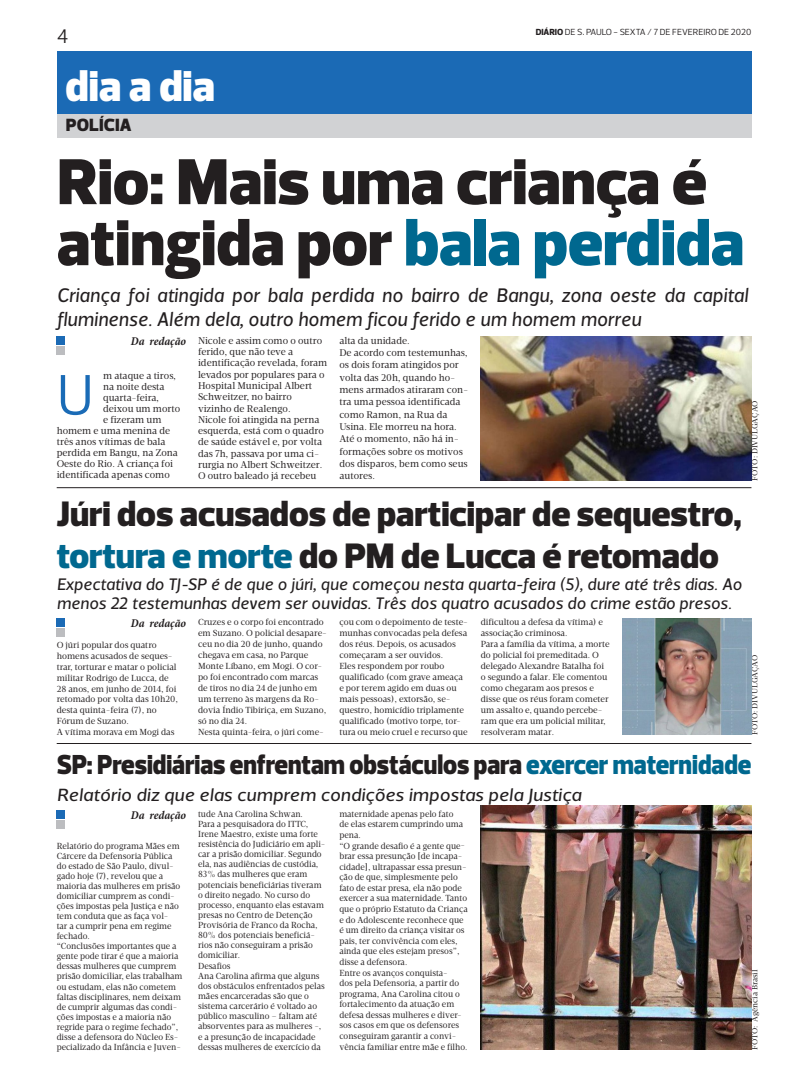
<style>
.page{position:relative;width:794px;height:1078px;background:#fff}
.page>*{position:absolute;margin:0;border:0;box-sizing:border-box;transform-origin:0 0}
.t1{font:900 66px/61px "Prelo";color:#231f20}
.t2{font:58px "Prelo";color:#1a6bb6}
.t3{font:900 44px "Prelo";color:#fff}
.t4{font:900 36px/42px "Prelo";color:#231f20}
.t5{font:900 28px "Prelo";color:#231f20;scale:.91 1}
.t6{font:italic 20px/24px "Velino Sans";color:#231f20}
.t7{font:20px "Prelo";color:#231f20}
.t8{font:italic 18px "Velino Sans";color:#231f20;scale:1.1 1}
.t9{font:900 18px "Prelo";color:#231f20}
.t10{font:italic 17px/19px "Velino Sans";color:#231f20}
.t11{font:italic 700 condensed 12px "Minion Pro";letter-spacing:-.005em;color:#231f20}
.t12{font:10px/11.3px "Velino Text";color:#231f20;scale:.96 1}
.t13{font:9px/10.1px "Velino Text";color:#231f20;scale:.93 1}
.t14{font:9px/10.9px "Velino Text";color:#231f20;scale:.96 1}
.t15{font:9px "Prelo";color:#231f20}
.t16{font:8px "Velino Text";color:#231f20}
.s1{font-weight:800}
.s2{color:#00688f}
</style>
<div class="page">
<hr style="left:57px;top:487px;width:694px;height:1px;background:#231f20">
<hr style="left:57px;top:743px;width:694px;height:1px;background:#231f20">
<div style="left:57px;top:346px;width:8px;height:8px;background:#bcbdc0"></div>
<div style="left:57px;top:336px;width:8px;height:8px;background:#1b6ab5"></div>
<div style="left:57px;top:628px;width:8px;height:9px;background:#bcbdc0"></div>
<div style="left:57px;top:618px;width:8px;height:8px;background:#1b6ab5"></div>
<div style="left:57px;top:820px;width:8px;height:8px;background:#bcbdc0"></div>
<div style="left:57px;top:809px;width:8px;height:9px;background:#1b6ab5"></div>
<img style="left:481px;top:336px;width:270px;height:144px">
<img style="left:622px;top:618px;width:129px;height:116px">
<img style="left:481px;top:805px;width:270px;height:244px">
<div style="left:57px;top:113px;width:694px;height:25px;background:#d1d2d4"></div>
<div style="left:57px;top:51px;width:694px;height:62px;background:#1b6ab5"></div>
<h3 class="t7" style="left:57px;top:24px;width:13px">4</h3>
<p class="t15" style="left:536px;top:27px;width:217px"><span class="s1">DIÁRIO</span> DE S. PAULO - SEXTA / 7 DE FEVEREIRO DE 2020</p>
<h3 class="t3" style="left:66px;top:60px;width:151px">dia a dia</h3>
<h3 class="t9" style="left:66px;top:114px;width:59px">PolíCIA</h3>
<h1 class="t1" style="left:57px;top:152px;width:688px">Rio: Mais uma criança é atingida por <span class="s2">bala perdida</span></h1>
<h3 class="t6" style="left:57px;top:283px;width:693px">Criança foi atingida por bala perdida no bairro de Bangu, zona oeste da capital fluminense. Além dela, outro homem ficou ferido e um homem morreu</h3>
<h3 class="t11" style="left:131px;top:332px;width:57px">Da redação</h3>
<h2 class="t2" style="left:57px;top:359px;width:39px">U</h2>
<p class="t12" style="left:103px;top:370px;width:78px">m ataque a tiros,</p>
<p class="t12" style="left:103px;top:381px;width:65px">na noite desta</p>
<p class="t12" style="left:103px;top:392px;width:60px">quarta-feira,</p>
<p class="t12" style="left:103px;top:403px;width:82px">deixou um morto</p>
<p class="t12" style="left:103px;top:414px;width:62px">e fizeram um</p>
<p class="t12" style="left:57px;top:425px;width:120px">homem e uma menina de</p>
<p class="t12" style="left:57px;top:436px;width:115px">três anos vítimas de bala</p>
<p class="t12" style="left:57px;top:447px;width:128px">perdida em Bangu, na Zona</p>
<p class="t12" style="left:57px;top:458px;width:123px">Oeste do Rio. A criança foi</p>
<p class="t12" style="left:57px;top:469px;width:119px">identificada apenas como</p>
<p class="t12" style="left:198px;top:334px;width:136px">Nicole e assim como o outro ferido, que não teve a identificação revelada, foram levados por populares para o<br>Hospital Municipal Albert<br>Schweitzer, no bairro vizinho de Realengo.<br>Nicole foi atingida na perna esquerda, está com o quadro de saúde estável e, por volta das 7h, passava por uma ci&shy;rurgia no Albert Schweitzer.<br>O outro baleado já recebeu</p>
<p class="t12" style="left:339px;top:334px;width:136px;line-height:12.3px">alta da unidade.<br>De acordo com testemunhas, os dois foram atingidos por volta das 20h, quando ho&shy;mens armados atiraram con&shy;tra uma pessoa identificada como Ramon, na Rua da<br>Usina. Ele morreu na hora.<br>Até o momento, não há in&shy;formações sobre os motivos dos disparos, bem como seus autores.</p>
<h3 class="t4" style="left:57px;top:493px;width:686px">Júri dos acusados de participar de sequestro, <span class="s2">tortura e morte</span> do PM de Lucca é retomado</h3>
<h3 class="t10" style="left:57px;top:574px;width:687px">Expectativa do TJ-SP é de que o júri, que começou nesta quarta-feira (5), dure até três dias. Ao menos 22 testemunhas devem ser ouvidas. Três dos quatro acusados do crime estão presos.</h3>
<h3 class="t11" style="left:131px;top:615px;width:57px">Da redação</h3>
<p class="t14" style="left:57px;top:640px;width:128px">O júri popular dos quatro homens acusados de seques&shy;trar, torturar e matar o policial militar Rodrigo de Lucca, de<br>28 anos, em junho de 2014, foi retomado por volta das 10h20, desta quinta-feira (7), no<br>Fórum de Suzano.<br>A vítima morava em Mogi das</p>
<p class="t14" style="left:198px;top:616px;width:136px">Cruzes e o corpo foi encontrado em Suzano. O policial desapare&shy;ceu no dia 20 de junho, quando chegava em casa, no Parque<br>Monte Líbano, em Mogi. O cor&shy;po foi encontrado com marcas de tiros no dia 24 de junho em um terreno às margens da Ro&shy;dovia Índio Tibiriça, em Suzano, só no dia 24.<br>Nesta quinta-feira, o júri come-</p>
<p class="t14" style="left:339px;top:616px;width:135px">çou com o depoimento de teste&shy;munhas convocadas pela defesa dos réus. Depois, os acusados começaram a ser ouvidos.<br>Eles respondem por roubo qualificado (com grave ameaça e por terem agido em duas ou mais pessoas), extorsão, se&shy;questro, homicídio triplamente qualificado (motivo torpe, tor&shy;tura ou meio cruel e recurso que</p>
<p class="t14" style="left:481px;top:616px;width:136px">dificultou a defesa da vítima) e associação criminosa.<br>Para a família da vítima, a morte do policial foi premeditada. O delegado Alexandre Batalha foi o segundo a falar. Ele comentou como chegaram aos presos e disse que os réus foram cometer um assalto e, quando percebe&shy;ram que era um policial militar, resolveram matar.</p>
<p class="t16" style="left:750px;top:480px;width:82px;rotate:-90deg">FOTO: DIVULGAÇÃO</p>
<p class="t16" style="left:750px;top:734px;width:82px;rotate:-90deg">FOTO: DIVULGAÇÃO</p>
<h3 class="t5" style="left:57px;top:747px;width:765px">SP: Presidiárias enfrentam obstáculos para <span class="s2">exercer maternidade</span></h3>
<h3 class="t8" style="left:57px;top:783px;width:479px">Relatório diz que elas cumprem condições impostas pela Justiça</h3>
<h3 class="t11" style="left:131px;top:806px;width:57px">Da redação</h3>
<p class="t13" style="left:57px;top:841px;width:137px">Relatório do programa Mães em<br>Cárcere da Defensoria Pública do estado de São Paulo, divul&shy;gado hoje (7), revelou que a maioria das mulheres em prisão domiciliar cumprem as condi&shy;ções impostas pela Justiça e não tem conduta que as faça vol-<br>tar a cumprir pena em regime fechado.<br>“Conclusões importantes que a gente pode tirar é que a maioria dessas mulheres que cumprem prisão domiciliar, elas trabalham ou estudam, elas não cometem faltas disciplinares, nem deixam de cumprir algumas das condi&shy;ções impostas e a maioria não regride para o regime fechado”, disse a defensora do Núcleo Es&shy;pecializado da Infância e Juven-</p>
<p class="t13" style="left:198px;top:808px;width:139px">tude Ana Carolina Schwan.<br>Para a pesquisadora do ITTC,<br>Irene Maestro, existe uma forte resistência do Judiciário em apli&shy;car a prisão domiciliar. Segundo ela, nas audiências de custódia,<br>83% das mulheres que eram potenciais beneficiárias tiveram o direito negado. No curso do processo, enquanto elas estavam presas no Centro de Detenção<br>Provisória de Franco da Rocha,<br>80% dos potenciais beneficiá&shy;rios não conseguiram a prisão domiciliar.<br>Desafios<br>Ana Carolina afirma que alguns dos obstáculos enfrentados pelas mães encarceradas são que o sistema carcerário é voltado ao público masculino – faltam até absorventes para as mulheres -, e a presunção de incapacidade dessas mulheres de exercício da</p>
<p class="t13" style="left:339px;top:808px;width:139px;line-height:10.6px">maternidade apenas pelo fato<br>de elas estarem cumprindo uma pena.<br>“O grande desafio é a gente que&shy;brar essa presunção [de incapa&shy;cidade], ultrapassar essa presun&shy;ção de que, simplesmente pelo fato de estar presa, ela não pode exercer a sua maternidade. Tanto que o próprio Estatuto da Criança e do Adolescente reconhece que é um direito da criança visitar os pais, ter convivência com eles, ainda que eles estejam presos”, disse a defensora.<br>Entre os avanços conquista-<br>dos pela Defensoria, a partir do programa, Ana Carolina citou o fortalecimento da atuação em defesa dessas mulheres e diver&shy;sos casos em que os defensores conseguiram garantir a convi&shy;vência familiar entre mãe e filho.</p>
<p class="t16" style="left:750px;top:1049px;width:81px;rotate:-90deg">FOTO: Agência Brasil</p>
</div>
